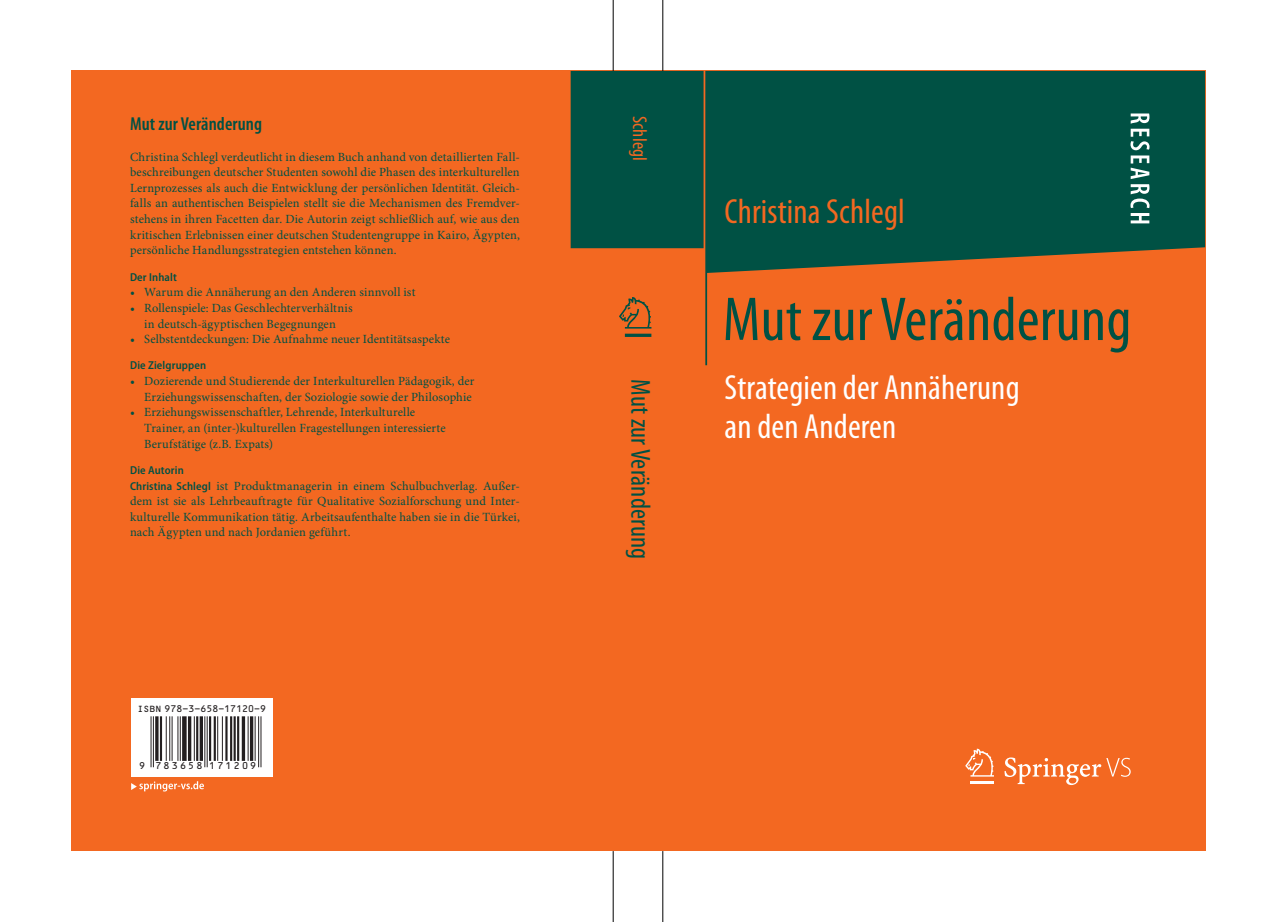
<style>
.page{position:relative;width:1276px;height:922px;background:#fff}
.page>*{position:absolute;margin:0;border:0;box-sizing:border-box;transform-origin:0 0}
.t1{font:condensed 62.5px "Myriad Pro";letter-spacing:.005em;color:#005144}
.t2{font:56.25px "Springnew";color:#005144}
.t3{font:condensed 35px/38.8px "Myriad Pro";letter-spacing:.005em;color:#fff}
.t4{font:condensed 35px "Myriad Pro";letter-spacing:.005em;color:#f36821}
.t5{font:condensed 27.5px "Myriad Pro";letter-spacing:.005em;color:#005144}
.t6{font:condensed 20px "Myriad Pro";letter-spacing:.005em;color:#f36821}
.t7{font:600 condensed 18.75px "Myriad Pro";letter-spacing:.005em;color:#005144}
.t8{font:12.5px/15.6px "Minion Pro";letter-spacing:.005em;color:#005144;text-align:justify}
.t9{font:600 semi-condensed 11.5px "Myriad Pro";letter-spacing:.01em;color:#005144}
.t10{font:9.38px "OCRBSBOP";color:#231f20}
.t11{font:9.38px "OCRB Std";letter-spacing:.155em;color:#231f20}
.s1{font-family:"Myriad Pro";font-weight:600;font-stretch:semi-condensed;font-size:11.5px}
</style>
<div class="page">
<div style="left:71px;top:71px;width:1134px;height:779px;background:#f36821"></div>
<svg style="left:570px;top:71px;width:635px;height:294px;fill:#005144"></svg>
<hr style="left:970px;top:780px;width:24px;height:3px;background:#fff">
<svg style="left:965px;top:748px;width:29px;height:28px"></svg>
<svg style="left:1004px;top:757px;width:126px;height:27px"></svg>
<svg style="left:131px;top:781px;width:73px;height:10px"></svg>
<hr style="left:613px;top:0;width:1px;height:71px;background:#000">
<hr style="left:613px;top:850px;width:1px;height:71px;background:#000">
<hr style="left:662px;top:0;width:1px;height:71px;background:#000">
<hr style="left:662px;top:850px;width:1px;height:71px;background:#000">
<svg style="left:131px;top:698px;width:142px;height:78px;background:#f4f3f3"></svg>
<hr style="left:150px;top:716px;width:1px;height:51px;background:#231f20">
<hr style="left:153px;top:716px;width:1px;height:51px;background:#231f20">
<svg style="left:155px;top:716px;width:4px;height:44px"></svg>
<hr style="left:160px;top:716px;width:2px;height:44px;background:#231f20">
<hr style="left:166px;top:716px;width:1px;height:44px;background:#231f20">
<hr style="left:169px;top:716px;width:1px;height:44px;background:#231f20">
<hr style="left:172px;top:716px;width:1px;height:44px;background:#231f20">
<hr style="left:177px;top:716px;width:1px;height:44px;background:#231f20">
<hr style="left:180px;top:716px;width:1px;height:44px;background:#231f20">
<div style="left:182px;top:716px;width:5px;height:44px;background:#231f20"></div>
<hr style="left:188px;top:716px;width:3px;height:44px;background:#231f20">
<hr style="left:194px;top:716px;width:1px;height:44px;background:#231f20">
<hr style="left:196px;top:716px;width:2px;height:44px;background:#231f20">
<hr style="left:200px;top:716px;width:3px;height:44px;background:#231f20">
<hr style="left:204px;top:716px;width:1px;height:51px;background:#231f20">
<hr style="left:207px;top:716px;width:1px;height:51px;background:#231f20">
<hr style="left:209px;top:716px;width:2px;height:44px;background:#231f20">
<hr style="left:214px;top:716px;width:2px;height:44px;background:#231f20">
<hr style="left:217px;top:716px;width:1px;height:44px;background:#231f20">
<hr style="left:222px;top:716px;width:1px;height:44px;background:#231f20">
<hr style="left:225px;top:716px;width:2px;height:44px;background:#231f20">
<hr style="left:230px;top:716px;width:2px;height:44px;background:#231f20">
<hr style="left:234px;top:716px;width:2px;height:44px;background:#231f20">
<hr style="left:237px;top:716px;width:2px;height:44px;background:#231f20">
<hr style="left:242px;top:716px;width:3px;height:44px;background:#231f20">
<hr style="left:248px;top:716px;width:1px;height:44px;background:#231f20">
<hr style="left:250px;top:716px;width:3px;height:44px;background:#231f20">
<hr style="left:255px;top:716px;width:1px;height:44px;background:#231f20">
<hr style="left:258px;top:716px;width:1px;height:51px;background:#231f20">
<hr style="left:260px;top:716px;width:1px;height:51px;background:#231f20">
<svg style="left:1130px;top:113px;width:19px;height:110px;background:#5f928a"></svg>
<h3 class="t7" style="left:130px;top:117px;width:133px">Mut zur Veränderung</h3>
<p class="t8" style="left:130px;top:150px;width:391px">Christina Schlegl verdeutlicht in diesem Buch anhand von detaillierten Fall&shy;beschreibungen deutscher Studenten sowohl die Phasen des interkulturellen Lernprozesses als auch die Entwicklung der persönlichen Identität. Gleich&shy;falls an authentischen Beispielen stellt sie die Mechanismen des Fremdver&shy;stehens in ihren Facetten dar. Die Autorin zeigt schließlich auf, wie aus den kritischen Erlebnissen einer deutschen Studentengruppe in Kairo, Ägypten, persönliche Handlungsstrategien entstehen können.</p>
<p class="t9" style="left:130px;top:272px;width:48px">Der Inhalt</p>
<p class="t8" style="left:130px;top:285px;width:287px">• Warum die Annäherung an den Anderen sinnvoll ist</p>
<p class="t8" style="left:130px;top:301px;width:224px;text-align:center">• Rollenspiele: Das Geschlechterverhältnis in deutsch-ägyptischen Begegnungen</p>
<p class="t8" style="left:130px;top:332px;width:321px">• Selbstentdeckungen: Die Aufnahme neuer Identitätsaspekte</p>
<p class="t9" style="left:130px;top:361px;width:78px">Die Zielgruppen</p>
<p class="t8" style="left:130px;top:374px;width:346px;text-align:right">• Dozierende und Studierende der Interkulturellen Pädagogik, der<br>Erziehungswissenschaften, der Soziologie sowie der Philosophie</p>
<p class="t8" style="left:144px;top:405px;width:303px;text-align:left;text-indent:-14px">• Erziehungswissenschaftler, Lehrende, Interkulturelle<br>Trainer, an (inter-)kulturellen Fragestellungen interessierte<br>Berufstätige (z.B. Expats)</p>
<p class="t9" style="left:130px;top:465px;width:55px">Die Autorin</p>
<p class="t8" style="left:130px;top:478px;width:391px"><span class="s1">Christina Schlegl</span> ist Produktmanagerin in einem Schulbuchverlag. Außer&shy;dem ist sie als Lehrbeauftragte für Qualitative Sozialforschung und Inter&shy;kulturelle Kommunikation tätig. Arbeitsaufenthalte haben sie in die Türkei, nach Ägypten und nach Jordanien geführt.</p>
<p class="t10" style="left:138px;top:704px;width:130px">ISBN 978-3-658-17120-9</p>
<p class="t11" style="left:139px;top:762px;width:119px">9 783658 171209</p>
<h3 class="t6" style="left:647px;top:116px;width:46px;rotate:90deg">Schlegl</h3>
<h2 class="t2" style="left:624px;top:297px;width:28px">1</h2>
<h3 class="t4" style="left:724px;top:199px;width:182px">Christina Schlegl</h3>
<h1 class="t1" style="left:723px;top:297px;width:410px">Mut zur Veränderung</h1>
<h3 class="t5" style="left:650px;top:379px;width:181px;rotate:90deg">Mut zur Veränderung</h3>
<h3 class="t3" style="left:724px;top:371px;width:296px">Strategien der Annäherung an den Anderen</h3>
</div>
